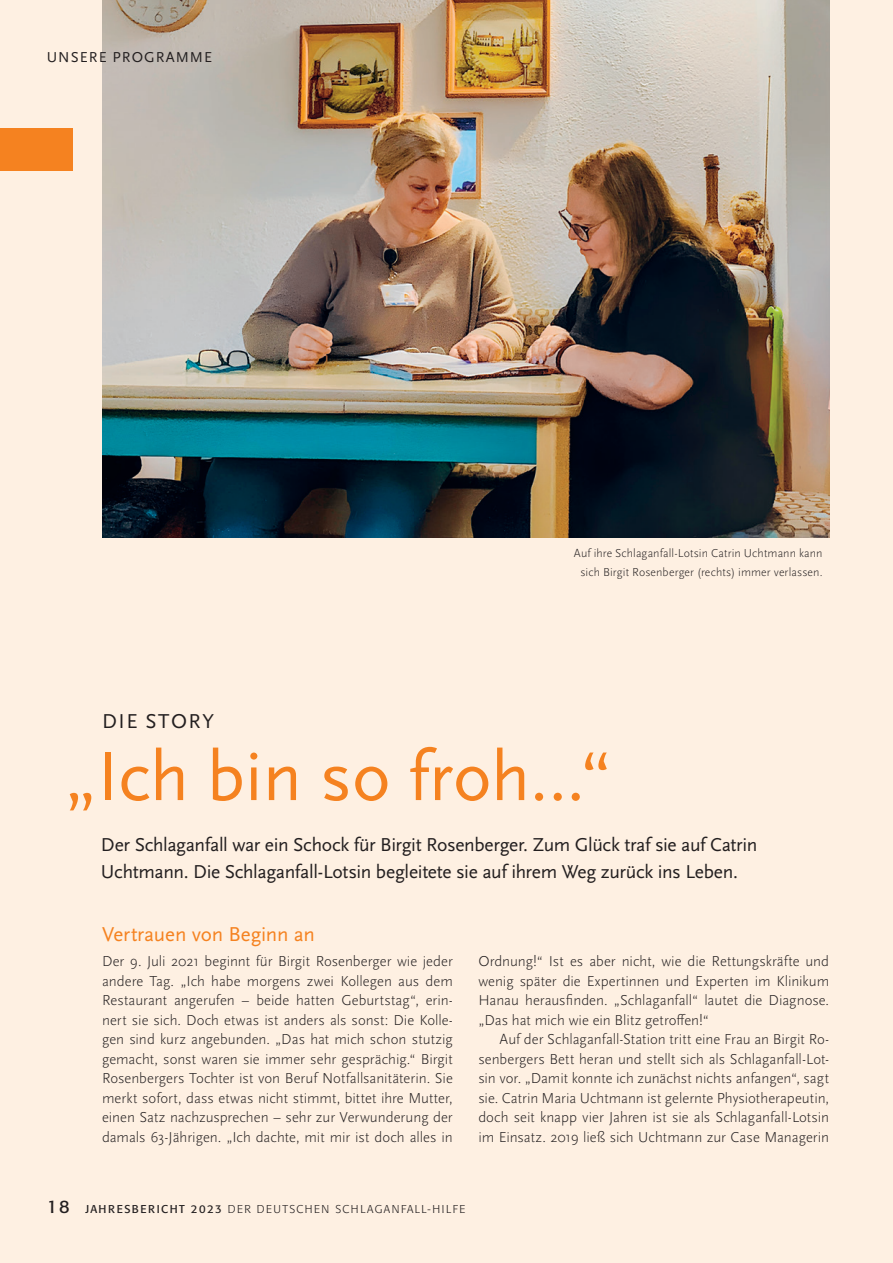
<style>
.page{position:relative;width:893px;height:1263px;background:#fef0e2}
.page>*{position:absolute;margin:0;border:0;box-sizing:border-box;transform-origin:0 0}
.t1{font:72px "Scala Sans OT";color:#f58220}
.t2{font:21px "Scala Sans OT";letter-spacing:-.01em;color:#f58220}
.t3{font:21px "Scala Sans OT";letter-spacing:.07em;color:#231f20}
.t4{font:19.5px/27px "Scala Sans OT";letter-spacing:-.02em;color:#231f20}
.t5{font:18px "Formata";color:#231f20}
.t6{font:300 15px/19.5px "Scala Sans OT";letter-spacing:-.005em;color:#231f20;text-align:justify}
.t7{font:15px "Scala Sans OT";letter-spacing:.07em;color:#231f20}
.t8{font:300 12px/19.5px "Scala Sans OT";letter-spacing:.01em;color:#231f20;text-align:center}
.t9{font:300 11.25px "Formata";letter-spacing:.13em;color:#231f20}
.s1{font-weight:400}
</style>
<div class="page">
<img style="left:102px;top:0;width:727px;height:537px">
<div style="left:0;top:128px;width:72px;height:43px;background:#f58220"></div>
<p class="t7" style="left:47px;top:49px;width:167px">UNSERE PROGRAMME</p>
<p class="t8" style="left:574px;top:543px;width:250px">Auf ihre Schlaganfall-Lotsin Catrin Uchtmann kann sich Birgit Rosenberger (rechts) immer verlassen.</p>
<h2 class="t3" style="left:102px;top:710px;width:113px">DIE STORY</h2>
<h1 class="t1" style="left:65px;top:738px;width:547px">„Ich bin so froh…“</h1>
<h3 class="t4" style="left:101px;top:832px;width:658px">Der Schlaganfall war ein Schock für Birgit Rosenberger. Zum Glück traf sie auf Catrin<br>Uchtmann. Die Schlaganfall-Lotsin begleitete sie auf ihrem Weg zurück ins Leben.</h3>
<h2 class="t2" style="left:102px;top:922px;width:214px">Vertrauen von Beginn an</h2>
<p class="t6" style="left:102px;top:952px;width:352px">Der 9. Juli 2021 beginnt für Birgit Rosenberger wie jeder andere Tag. „Ich habe morgens zwei Kollegen aus dem Restaurant angerufen – beide hatten Geburtstag“, erin&shy;nert sie sich. Doch etwas ist anders als sonst: Die Kolle&shy;gen sind kurz angebunden. „Das hat mich schon stutzig gemacht, sonst waren sie immer sehr gesprächig.“ Birgit Rosenbergers Tochter ist von Beruf Notfallsanitäterin. Sie merkt sofort, dass etwas nicht stimmt, bittet ihre Mutter, einen Satz nachzusprechen – sehr zur Verwunderung der damals 63-Jährigen. „Ich dachte, mit mir ist doch alles in</p>
<p class="t6" style="left:478px;top:952px;width:352px">Ordnung!“ Ist es aber nicht, wie die Rettungskräfte und wenig später die Expertinnen und Experten im Klinikum Hanau herausfinden. „Schlaganfall“ lautet die Diagnose. „Das hat mich wie ein Blitz getroffen!“</p>
<p class="t6" style="left:478px;top:1030px;width:352px;text-indent:21px">Auf der Schlaganfall-Station tritt eine Frau an Birgit Ro&shy;senbergers Bett heran und stellt sich als Schlaganfall-Lot&shy;sin vor. „Damit konnte ich zunächst nichts anfangen“, sagt sie. Catrin Maria Uchtmann ist gelernte Physiotherapeutin, doch seit knapp vier Jahren ist sie als Schlaganfall-Lotsin im Einsatz. 2019 ließ sich Uchtmann zur Case Managerin</p>
<p class="t5" style="left:47px;top:1195px;width:24px">18</p>
<p class="t9" style="left:85px;top:1202px;width:381px"><span class="s1">JAHRESBERICHT 2023</span> DER DEUTSCHEN SCHLAGANFALL-HILFE</p>
</div>
